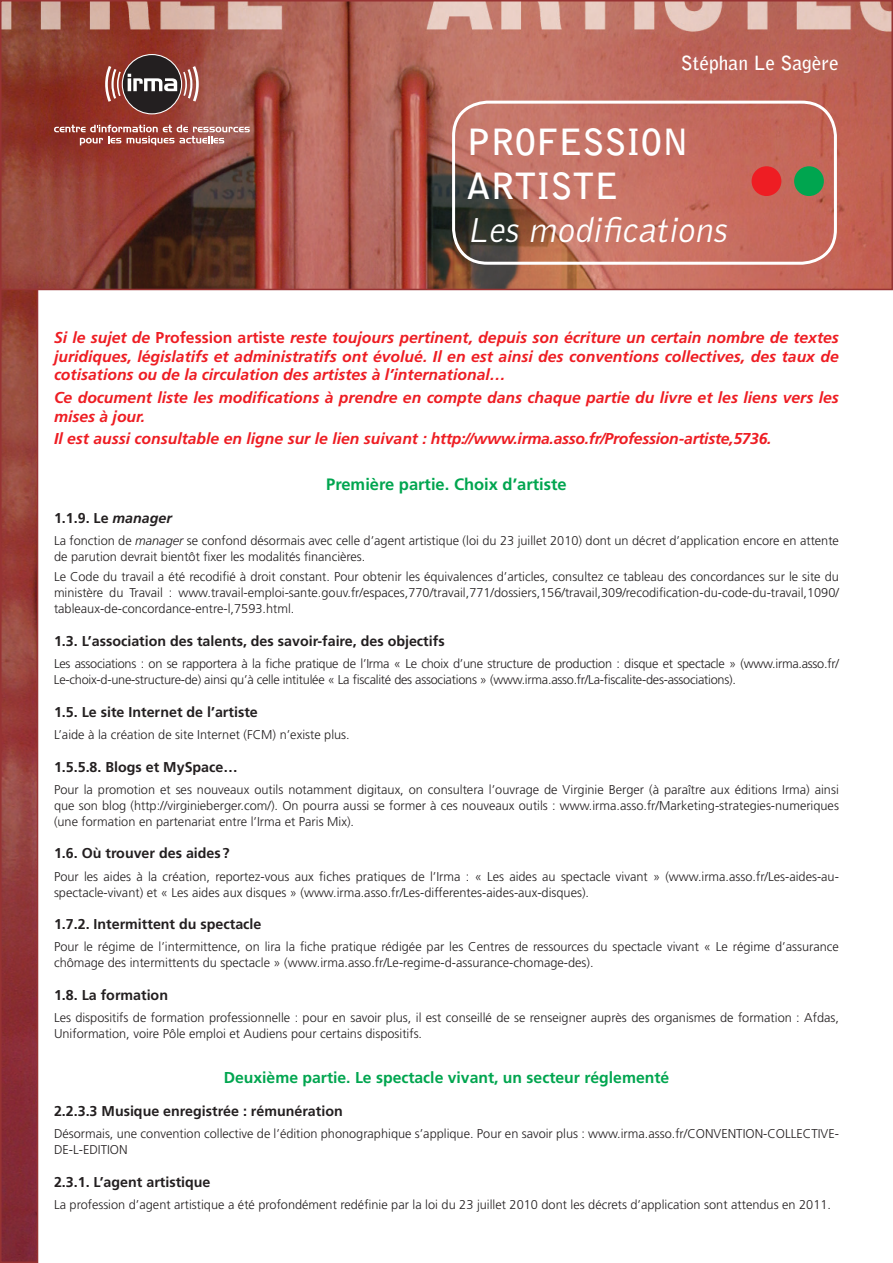
<style>
.page{position:relative;width:893px;height:1263px;background:#fff}
.page>*{position:absolute;margin:0;border:0;box-sizing:border-box;transform-origin:0 0}
.t1{font:700 36px/43.2px "Bell Gothic";color:#fff}
.t2{font:italic 300 36px "Bell Gothic";color:#fff}
.t3{font:700 19.5px "Bell Gothic";color:#fff}
.t4{font:700 16.5px "Frutiger";color:#00a54f}
.t5{font:italic 700 15.75px/18.6px "Frutiger";color:#ee1d23;text-align:justify}
.t6{font:700 15.75px "Frutiger";color:#00a54f}
.t7{font:700 14.25px "Frutiger";color:#231f20}
.t8{font:300 12.75px/15.9px "Frutiger";color:#231f20}
.t9{font:300 12.75px/15.9px "Frutiger";letter-spacing:-.02em;color:#231f20}
.s1{font-style:normal}
.s2{font-style:italic}
</style>
<div class="page">
<img style="left:3px;top:290px;width:32px;height:970px">
<div style="left:0;top:261px;width:38px;height:1002px;border:2px solid #973333"></div>
<img style="left:3px;top:3px;width:887px;height:284px">
<div style="left:0;top:0;width:893px;height:290px;border:2px solid #973333"></div>
<div style="left:794px;top:166px;width:30px;height:30px;background:#00a54f;border-radius:50%"></div>
<div style="left:752px;top:166px;width:29px;height:30px;background:#ee1d23;border-radius:50%"></div>
<div style="left:452px;top:101px;width:385px;height:164px;border:3px solid #fff;border-radius:34px"></div>
<svg style="left:54px;top:125px;width:196px;height:20px;background:#b27068"></svg>
<div style="left:122px;top:55px;width:60px;height:59px;background:#231f20;border-radius:50%"></div>
<svg style="left:104px;top:63px;width:96px;height:42px"></svg>
<h2 class="t3" style="left:681px;top:51px;width:160px">STÉPHAN LE SAGÈRE</h2>
<h1 class="t1" style="left:466px;top:121px;width:224px">PROFESSION<br>ARTISTE</h1>
<h1 class="t2" style="left:466px;top:211px;width:269px">Les modifications</h1>
<p class="t5" style="left:54px;top:328px;width:786px">Si le sujet de <span class="s1">Profession artiste</span> reste toujours pertinent, depuis son écriture un certain nombre de textes juridiques, législatifs et administratifs ont évolué. Il en est ainsi des conventions collectives, des taux de cotisations ou de la circulation des artistes à l’international…</p>
<p class="t5" style="left:54px;top:388px;width:786px">Ce document liste les modifications à prendre en compte dans chaque partie du livre et les liens vers les mises à jour.</p>
<p class="t5" style="left:54px;top:430px;width:719px">Il est aussi consultable en ligne sur le lien suivant : http://www.irma.asso.fr/Profession-artiste,5736.</p>
<p class="t4" style="left:326px;top:475px;width:242px">Première partie. Choix d’artiste</p>
<p class="t7" style="left:54px;top:510px;width:120px">1.1.9. Le <span class="s2">manager</span></p>
<p class="t8" style="left:54px;top:533px;width:786px">La fonction de <span class="s2">manager</span> se confond désormais avec celle d’agent artistique (loi du 23 juillet 2010) dont un décret d’application encore en attente de parution devrait bientôt fixer les modalités financières.</p>
<p class="t8" style="left:54px;top:569px;width:786px;text-align:justify">Le Code du travail a été recodifié à droit constant. Pour obtenir les équivalences d’articles, consultez ce tableau des concordances sur le site du ministère du Travail : www.travail-emploi-sante.gouv.fr/espaces,770/travail,771/dossiers,156/travail,309/recodification-du-code-du-travail,1090/ tableaux-de-concordance-entre-l,7593.html.</p>
<p class="t7" style="left:54px;top:632px;width:392px">1.3. L’association des talents, des savoir-faire, des objectifs</p>
<p class="t9" style="left:54px;top:656px;width:786px">Les associations : on se rapportera à la fiche pratique de l’Irma « Le choix d’une structure de production : disque et spectacle » (www.irma.asso.fr/<br>Le-choix-d-une-structure-de) ainsi qu’à celle intitulée « La fiscalité des associations » (www.irma.asso.fr/La-fiscalite-des-associations).</p>
<p class="t7" style="left:54px;top:703px;width:205px">1.5. Le site Internet de l’artiste</p>
<p class="t8" style="left:54px;top:727px;width:297px">L’aide à la création de site Internet (FCM) n’existe plus.</p>
<p class="t7" style="left:54px;top:758px;width:185px">1.5.5.8. Blogs et MySpace…</p>
<p class="t8" style="left:54px;top:781px;width:786px;text-align:justify">Pour la promotion et ses nouveaux outils notamment digitaux, on consultera l’ouvrage de Virginie Berger (à paraître aux éditions Irma) ainsi que son blog (http://virginieberger.com/). On pourra aussi se former à ces nouveaux outils : www.irma.asso.fr/Marketing-strategies-numeriques (une formation en partenariat entre l’Irma et Paris Mix).</p>
<p class="t7" style="left:54px;top:845px;width:177px">1.6. Où trouver des aides ?</p>
<p class="t8" style="left:54px;top:868px;width:786px">Pour les aides à la création, reportez-vous aux fiches pratiques de l’Irma : « Les aides au spectacle vivant » (www.irma.asso.fr/Les-aides-au&shy;spectacle-vivant) et « Les aides aux disques » (www.irma.asso.fr/Les-differentes-aides-aux-disques).</p>
<p class="t7" style="left:54px;top:916px;width:209px">1.7.2. Intermittent du spectacle</p>
<p class="t8" style="left:54px;top:939px;width:786px">Pour le régime de l’intermittence, on lira la fiche pratique rédigée par les Centres de ressources du spectacle vivant « Le régime d’assurance chômage des intermittents du spectacle » (www.irma.asso.fr/Le-regime-d-assurance-chomage-des).</p>
<p class="t7" style="left:54px;top:987px;width:116px">1.8. La formation</p>
<p class="t8" style="left:54px;top:1010px;width:786px">Les dispositifs de formation professionnelle : pour en savoir plus, il est conseillé de se renseigner auprès des organismes de formation : Afdas,<br>Uniformation, voire Pôle emploi et Audiens pour certains dispositifs.</p>
<p class="t6" style="left:224px;top:1068px;width:447px">Deuxième partie. Le spectacle vivant, un secteur réglementé</p>
<p class="t7" style="left:54px;top:1102px;width:290px">2.2.3.3 Musique enregistrée : rémunération</p>
<p class="t8" style="left:54px;top:1126px;width:786px">Désormais, une convention collective de l’édition phonographique s’applique. Pour en savoir plus : www.irma.asso.fr/CONVENTION-COLLECTIVE-<br>DE-L-EDITION</p>
<p class="t7" style="left:54px;top:1173px;width:158px">2.3.1. L’agent artistique</p>
<p class="t8" style="left:54px;top:1196px;width:779px">La profession d’agent artistique a été profondément redéfinie par la loi du 23 juillet 2010 dont les décrets d’application sont attendus en 2011.</p>
</div>
